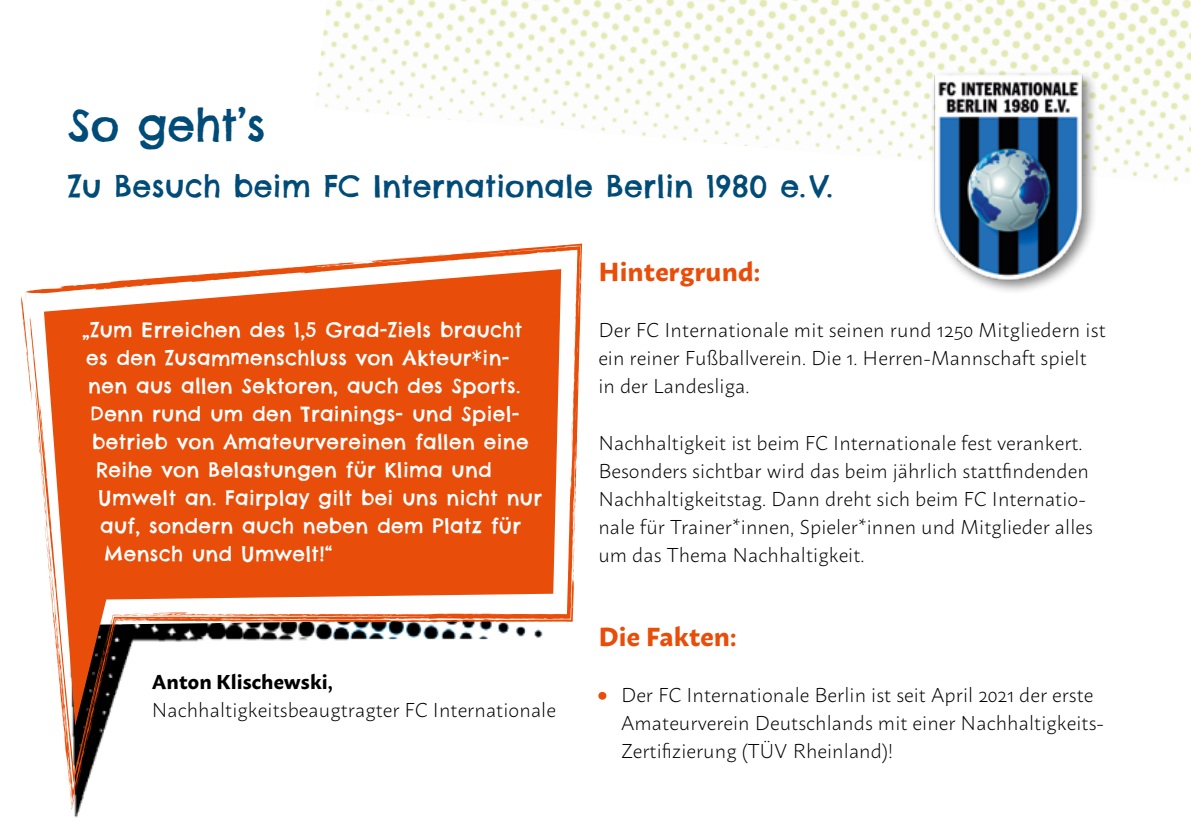
<style>
.page{position:relative;width:1191px;height:840px;background:#fff}
.page>*{position:absolute;margin:0;border:0;box-sizing:border-box;transform-origin:0 0}
.t1{font:44px "Chelsea Market Pro";color:#004b78}
.t2{font:30px "Chelsea Market Pro";letter-spacing:.01em;color:#004b78}
.t3{font:700 26px "Macho";letter-spacing:.005em;color:#e94d0a}
.t4{font:300 20px/28px "Macho";letter-spacing:.005em;color:#000}
.t5{font:20px "Chelsea Market Pro";letter-spacing:.02em;color:#fff}
.t6{font:700 20px "Macho";letter-spacing:.005em;color:#000}
</style>
<div class="page">
<img style="left:316px;top:0;width:875px;height:182px">
<svg style="left:598px;top:691px;width:8px;height:8px"></svg>
<svg style="left:21px;top:243px;width:561px;height:566px;fill:#e94d0a"></svg>
<div style="left:929px;top:70px;width:169px;height:224px;background:#000;opacity:.5"></div>
<img style="left:933px;top:73px;width:150px;height:208px">
<h1 class="t1" style="left:68px;top:97px;width:199px">So geht’s</h1>
<h2 class="t2" style="left:68px;top:167px;width:766px">Zu Besuch beim FC Internationale Berlin 1980 e.V.</h2>
<p class="t5" style="left:82px;top:316px;width:441px">„Zum Erreichen des 1,5 Grad-Ziels braucht</p>
<p class="t5" style="left:86px;top:344px;width:425px">es den Zusammenschluss von Akteur*in-</p>
<p class="t5" style="left:88px;top:372px;width:433px">nen aus allen Sektoren, auch des Sports.</p>
<p class="t5" style="left:90px;top:400px;width:431px">Denn rund um den Trainings- und Spiel-</p>
<p class="t5" style="left:92px;top:428px;width:438px">betrieb von Amateurvereinen fallen eine</p>
<p class="t5" style="left:96px;top:456px;width:397px">Reihe von Belastungen für Klima und</p>
<p class="t5" style="left:98px;top:484px;width:445px">Umwelt an. Fairplay gilt bei uns nicht nur</p>
<p class="t5" style="left:100px;top:512px;width:422px">auf, sondern auch neben dem Platz für</p>
<p class="t5" style="left:104px;top:540px;width:230px">Mensch und Umwelt!“</p>
<p class="t6" style="left:152px;top:663px;width:183px">Anton Klischewski,</p>
<p class="t4" style="left:152px;top:693px;width:406px">Nachhaltigkeitsbeaugtragter FC Internationale</p>
<h3 class="t3" style="left:598px;top:248px;width:164px">Hintergrund:</h3>
<p class="t4" style="left:598px;top:314px;width:509px">Der FC Internationale mit seinen rund 1250 Mitgliedern ist ein reiner Fußballverein. Die 1. Herren-Mannschaft spielt in der Landesliga.</p>
<p class="t4" style="left:598px;top:426px;width:496px">Nachhaltigkeit ist beim FC Internationale fest verankert.<br>Besonders sichtbar wird das beim jährlich stattfindenden Nachhaltigkeitstag. Dann dreht sich beim FC Internatio&shy;nale für Trainer*innen, Spieler*innen und Mitglieder alles um das Thema Nachhaltigkeit.</p>
<h3 class="t3" style="left:598px;top:612px;width:140px">Die Fakten:</h3>
<p class="t4" style="left:621px;top:678px;width:484px">Der FC Internationale Berlin ist seit April 2021 der erste<br>Amateurverein Deutschlands mit einer Nachhaltigkeits-<br>Zertifizierung (TÜV Rheinland)!</p>
</div>
